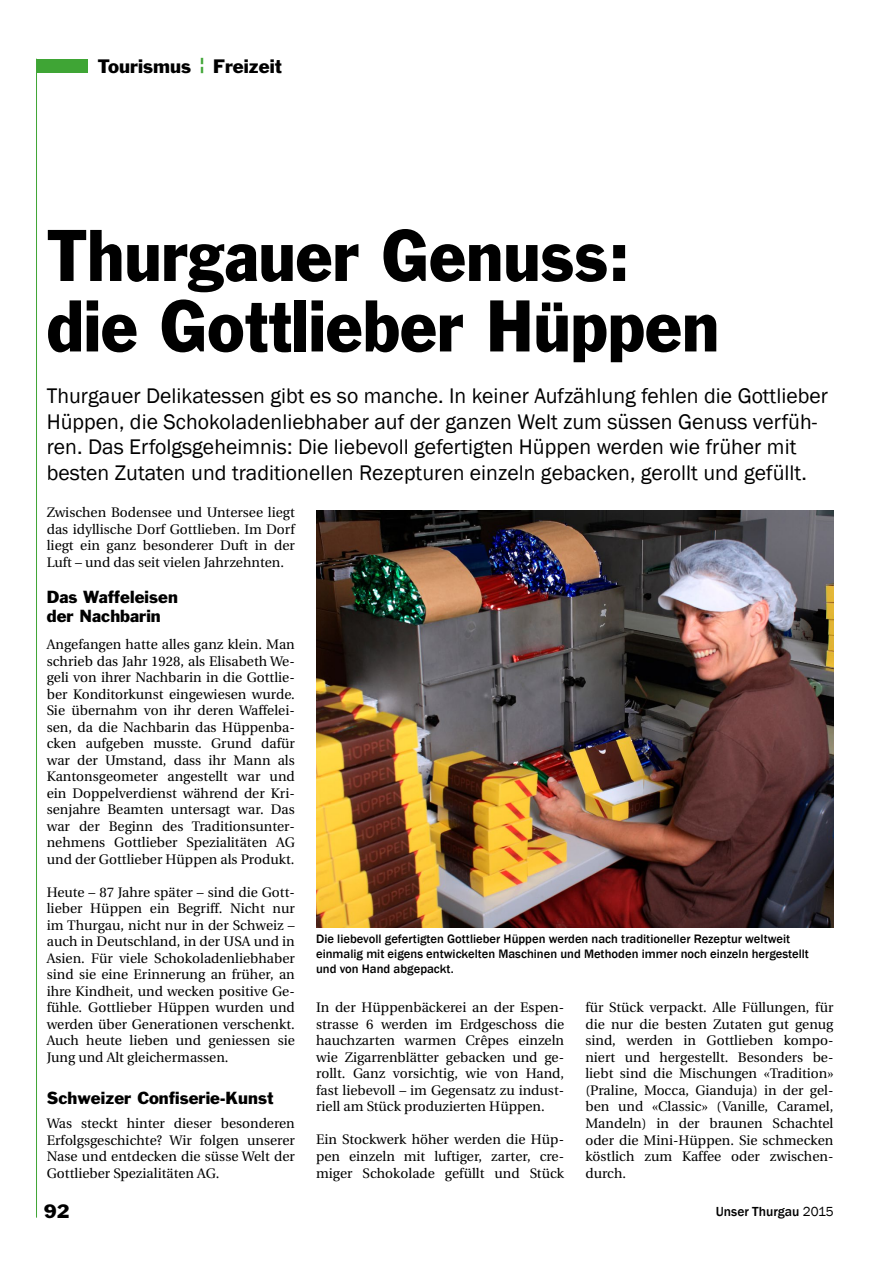
<style>
.page{position:relative;width:893px;height:1263px;background:#fff}
.page>*{position:absolute;margin:0;border:0;box-sizing:border-box;transform-origin:0 0}
.t1{font:67.5px/70.5px "Franklin Gothic";color:#000;scale:.9 1}
.t2{font:21.75px/25.5px "Franklin Gothic";color:#000}
.t3{font:18px "Franklin Gothic";color:#000}
.t4{font:16.2px/19.5px "Franklin Gothic";color:#000}
.t5{font:13.8px/16.5px "Utopia";color:#000;text-align:justify}
.t6{font:500 13.5px "Franklin Gothic";color:#000}
.t7{font:500 12.6px/15px "Franklin Gothic";color:#000}
.s1{font-weight:400}
</style>
<div class="page">
<hr style="left:36px;top:59px;width:1px;height:1158px;background:#3fa535">
<div style="left:37px;top:59px;width:51px;height:14px;background:#3fa535"></div>
<img style="left:316px;top:510px;width:517px;height:417px">
<h3 class="t3" style="left:98px;top:55px;width:185px">Tourismus <sup>¦</sup> Freizeit</h3>
<h1 class="t1" style="left:47px;top:220px;width:749px">Thurgauer Genuss: die Gottlieber Hüppen</h1>
<p class="t2" style="left:47px;top:384px;width:783px">Thurgauer Delikatessen gibt es so manche. In keiner Aufzählung fehlen die Gottlieber Hüppen, die Schokoladenliebhaber auf der ganzen Welt zum süssen Genuss verfüh&shy;ren. Das Erfolgsgeheimnis: Die liebevoll gefertigten Hüppen werden wie früher mit besten Zutaten und traditionellen Rezepturen einzeln gebacken, gerollt und gefüllt.</p>
<p class="t5" style="left:47px;top:505px;width:250px">Zwischen Bodensee und Untersee liegt das idyllische Dorf Gottlieben. Im Dorf liegt ein ganz besonderer Duft in der Luft – und das seit vielen Jahrzehnten.</p>
<p class="t4" style="left:47px;top:587px;width:133px">Das Waffeleisen der Nachbarin</p>
<p class="t5" style="left:47px;top:637px;width:250px">Angefangen hatte alles ganz klein. Man schrieb das Jahr 1928, als Elisabeth We&shy;geli von ihrer Nachbarin in die Gottlie&shy;ber Konditorkunst eingewiesen wurde.<br>Sie übernahm von ihr deren Waffelei&shy;sen, da die Nachbarin das Hüppenba&shy;cken aufgeben musste. Grund dafür war der Umstand, dass ihr Mann als Kantonsgeometer angestellt war und ein Doppelverdienst während der Kri&shy;senjahre Beamten untersagt war. Das war der Beginn des Traditionsunter&shy;nehmens Gottlieber Spezialitäten AG und der Gottlieber Hüppen als Produkt.</p>
<p class="t5" style="left:47px;top:884px;width:250px">Heute – 87 Jahre später – sind die Gott&shy;lieber Hüppen ein Begriff. Nicht nur im Thurgau, nicht nur in der Schweiz – auch in Deutschland, in der USA und in Asien. Für viele Schokoladenliebhaber sind sie eine Erinnerung an früher, an ihre Kindheit, und wecken positive Ge&shy;fühle. Gottlieber Hüppen wurden und werden über Generationen verschenkt.<br>Auch heute lieben und geniessen sie Jung und Alt gleichermassen.</p>
<p class="t4" style="left:47px;top:1088px;width:228px">Schweizer Confiserie-Kunst</p>
<p class="t5" style="left:47px;top:1115px;width:250px">Was steckt hinter dieser besonderen Erfolgsgeschichte? Wir folgen unserer Nase und entdecken die süsse Welt der Gottlieber Spezialitäten AG.</p>
<p class="t7" style="left:316px;top:931px;width:494px">Die liebevoll gefertigten Gottlieber Hüppen werden nach traditioneller Rezeptur weltweit einmalig mit eigens entwickelten Maschinen und Methoden immer noch einzeln hergestellt und von Hand abgepackt.</p>
<p class="t5" style="left:585px;top:1000px;width:250px">für Stück verpackt. Alle Füllungen, für die nur die besten Zutaten gut genug sind, werden in Gottlieben kompo&shy;niert und hergestellt. Besonders be&shy;liebt sind die Mischungen «Tradition» (Praline, Mocca, Gianduja) in der gel&shy;ben und «Classic» (Vanille, Caramel, Mandeln) in der braunen Schachtel oder die Mini-Hüppen. Sie schmecken köstlich zum Kaffee oder zwischen&shy;durch.</p>
<p class="t5" style="left:316px;top:1000px;width:250px">In der Hüppenbäckerei an der Espen&shy;strasse 6 werden im Erdgeschoss die hauchzarten warmen Crêpes einzeln wie Zigarrenblätter gebacken und ge&shy;rollt. Ganz vorsichtig, wie von Hand, fast liebevoll – im Gegensatz zu indust&shy;riell am Stück produzierten Hüppen.</p>
<p class="t5" style="left:316px;top:1132px;width:250px">Ein Stockwerk höher werden die Hüp&shy;pen einzeln mit luftiger, zarter, cre&shy;miger Schokolade gefüllt und Stück</p>
<h3 class="t3" style="left:44px;top:1199px;width:27px">92</h3>
<p class="t6" style="left:716px;top:1203px;width:119px">Unser Thurgau <span class="s1">2015</span></p>
</div>
